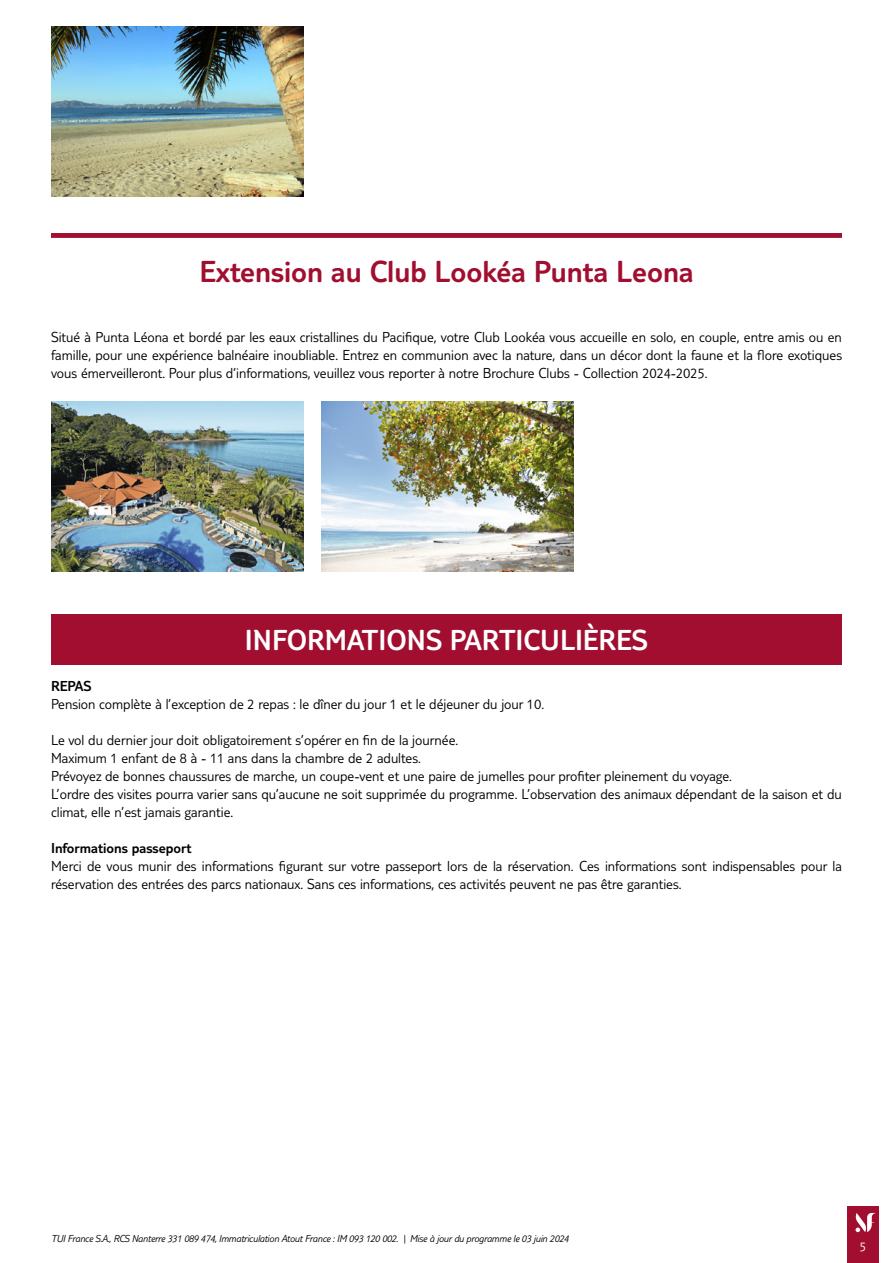
<style>
.page{position:relative;width:893px;height:1263px;background:#fff}
.page>*{position:absolute;margin:0;border:0;box-sizing:border-box;transform-origin:0 0}
.t1{font:300 31.5px "TUI Type";color:#a10e2f}
.t2{font:300 30px "TUI Type";color:#fff}
.t3{font:300 15px/18px "TUI Type";color:#000}
.t4{font:300 15px "TUI Type";color:#000}
.t5{font:300 13.5px "TUI Type";color:#fff}
.t6{font:italic 300 10.5px "TUI Type";letter-spacing:-.02em;color:#000}
</style>
<div class="page">
<div style="left:847px;top:1206px;width:32px;height:57px;background:#a10e2f"></div>
<svg style="left:855px;top:1213px;width:21px;height:19px"></svg>
<div style="left:51px;top:233px;width:791px;height:5px;background:#a10e2f"></div>
<img style="left:51px;top:27px;width:252px;height:170px">
<img style="left:51px;top:401px;width:252px;height:170px">
<img style="left:322px;top:401px;width:252px;height:170px">
<div style="left:51px;top:614px;width:791px;height:51px;background:#a10e2f"></div>
<h1 class="t1" style="left:199px;top:254px;width:496px">Extension au Club Lookéa Punta Leona</h1>
<p class="t3" style="left:51px;top:328px;width:792px;text-align:justify">Situé à Punta Léona et bordé par les eaux cristallines du Pacifique, votre Club Lookéa vous accueille en solo, en couple, entre amis ou en famille, pour une expérience balnéaire inoubliable. Entrez en communion avec la nature, dans un décor dont la faune et la flore exotiques vous émerveilleront. Pour plus d’informations, veuillez vous reporter à notre Brochure Clubs - Collection 2024-2025.</p>
<h2 class="t2" style="left:245px;top:622px;width:405px">INFORMATIONS PARTICULIÈRES</h2>
<p class="t4" style="left:51px;top:678px;width:42px">REPAS</p>
<p class="t3" style="left:51px;top:695px;width:495px">Pension complète à l’exception de 2 repas : le dîner du jour 1 et le déjeuner du jour 10.</p>
<p class="t3" style="left:51px;top:731px;width:792px">Le vol du dernier jour doit obligatoirement s’opérer en fin de la journée.<br>Maximum 1 enfant de 8 à - 11 ans dans la chambre de 2 adultes.<br>Prévoyez de bonnes chaussures de marche, un coupe-vent et une paire de jumelles pour profiter pleinement du voyage.<br>L’ordre des visites pourra varier sans qu’aucune ne soit supprimée du programme. L’observation des animaux dépendant de la saison et du climat, elle n’est jamais garantie.</p>
<p class="t4" style="left:51px;top:840px;width:142px">Informations passeport</p>
<p class="t3" style="left:51px;top:857px;width:792px">Merci de vous munir des informations figurant sur votre passeport lors de la réservation. Ces informations sont indispensables pour la réservation des entrées des parcs nationaux. Sans ces informations, ces activités peuvent ne pas être garanties.</p>
<p class="t6" style="left:51px;top:1232px;width:519px">TUI France S.A., RCS Nanterre 331 089 474, Immatriculation Atout France : IM 093 120 002. | Mise à jour du programme le 03 juin 2024</p>
<p class="t5" style="left:860px;top:1239px;width:8px">5</p>
</div>
